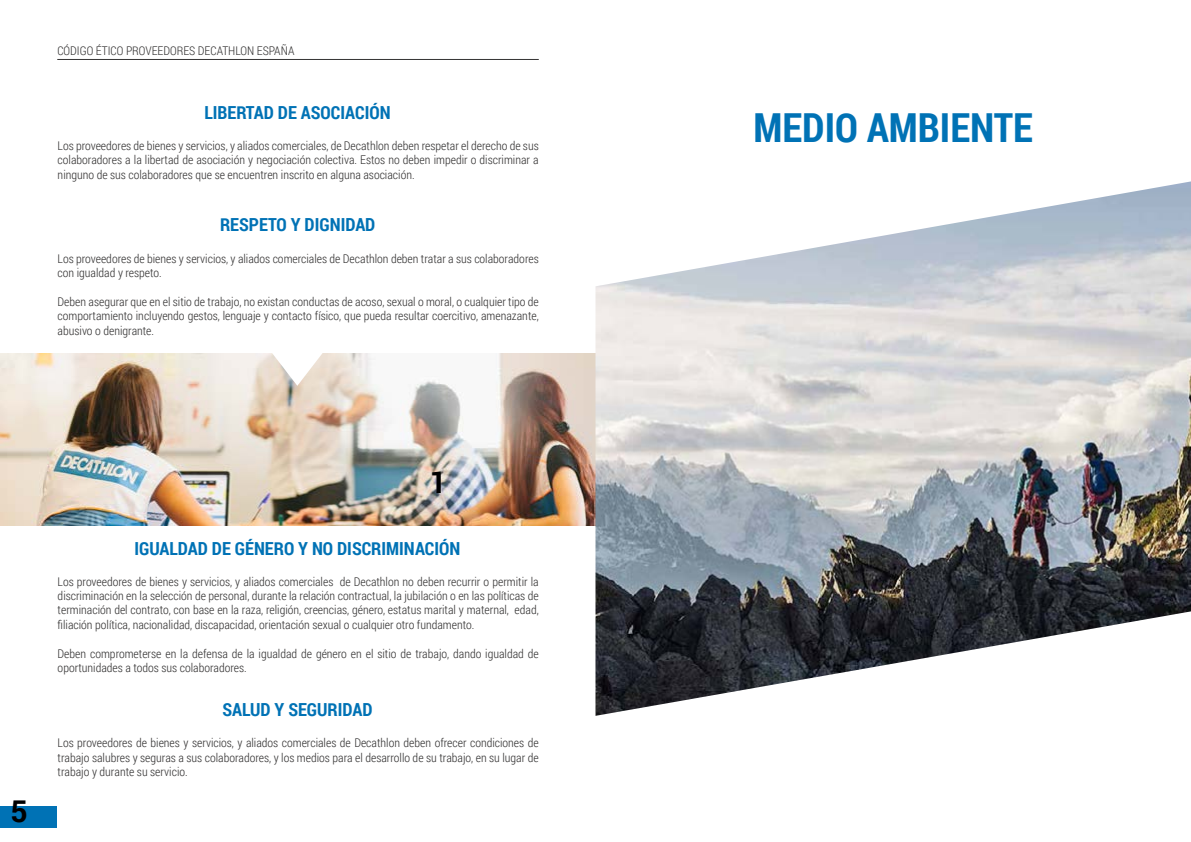
<style>
.page{position:relative;width:1191px;height:842px;background:#fff}
.page>*{position:absolute;margin:0;border:0;box-sizing:border-box;transform-origin:0 0}
.t1{font:700 40px "Roboto Condensed";color:#0072b5}
.t2{font:700 30px "Roboto";color:#000}
.t3{font:700 18px "Roboto Condensed";color:#0072b5}
.t4{font:300 12px/14.4px "Roboto Condensed";color:#333232;text-align:justify}
</style>
<div class="page">
<hr style="left:57px;top:59px;width:482px;height:1px;background:#333232">
<div style="left:0;top:806px;width:57px;height:22px;background:#0072b5"></div>
<img style="left:0;top:353px;width:595px;height:172px">
<img style="left:595px;top:181px;width:596px;height:535px">
<svg style="left:271px;top:353px;width:52px;height:33px"></svg>
<p class="t4" style="left:57px;top:43px;width:238px">CÓDIGO ÉTICO PROVEEDORES DECATHLON ESPAÑA</p>
<h3 class="t3" style="left:204px;top:100px;width:188px">LIBERTAD DE ASOCIACIÓN</h3>
<p class="t4" style="left:58px;top:138px;width:482px">Los proveedores de bienes y servicios, y aliados comerciales, de Decathlon deben respetar el derecho de sus colaboradores a la libertad de asociación y negociación colectiva. Estos no deben impedir o discriminar a ninguno de sus colaboradores que se encuentren inscrito en alguna asociación.</p>
<h3 class="t3" style="left:220px;top:212px;width:157px">RESPETO Y DIGNIDAD</h3>
<p class="t4" style="left:58px;top:251px;width:482px">Los proveedores de bienes y servicios, y aliados comerciales de Decathlon deben tratar a sus colaboradores con igualdad y respeto.</p>
<p class="t4" style="left:58px;top:294px;width:482px">Deben asegurar que en el sitio de trabajo, no existan conductas de acoso, sexual o moral, o cualquier tipo de comportamiento incluyendo gestos, lenguaje y contacto físico, que pueda resultar coercitivo, amenazante, abusivo o denigrante.</p>
<h2 class="t2" style="left:11px;top:790px;width:19px">5</h2>
<h2 class="t2" style="left:430px;top:461px;width:19px">1</h2>
<h3 class="t3" style="left:134px;top:536px;width:327px">IGUALDAD DE GÉNERO Y NO DISCRIMINACIÓN</h3>
<p class="t4" style="left:58px;top:574px;width:482px">Los proveedores de bienes y servicios, y aliados comerciales de Decathlon no deben recurrir o permitir la discriminación en la selección de personal, durante la relación contractual, la jubilación o en las políticas de terminación del contrato, con base en la raza, religión, creencias, género, estatus marital y maternal, edad, filiación política, nacionalidad, discapacidad, orientación sexual o cualquier otro fundamento.</p>
<p class="t4" style="left:58px;top:646px;width:482px">Deben comprometerse en la defensa de la igualdad de género en el sitio de trabajo, dando igualdad de oportunidades a todos sus colaboradores.</p>
<h3 class="t3" style="left:222px;top:697px;width:152px">SALUD Y SEGURIDAD</h3>
<p class="t4" style="left:58px;top:735px;width:482px">Los proveedores de bienes y servicios, y aliados comerciales de Decathlon deben ofrecer condiciones de trabajo salubres y seguras a sus colaboradores, y los medios para el desarrollo de su trabajo, en su lugar de trabajo y durante su servicio.</p>
<h1 class="t1" style="left:753px;top:99px;width:281px">MEDIO AMBIENTE</h1>
</div>
